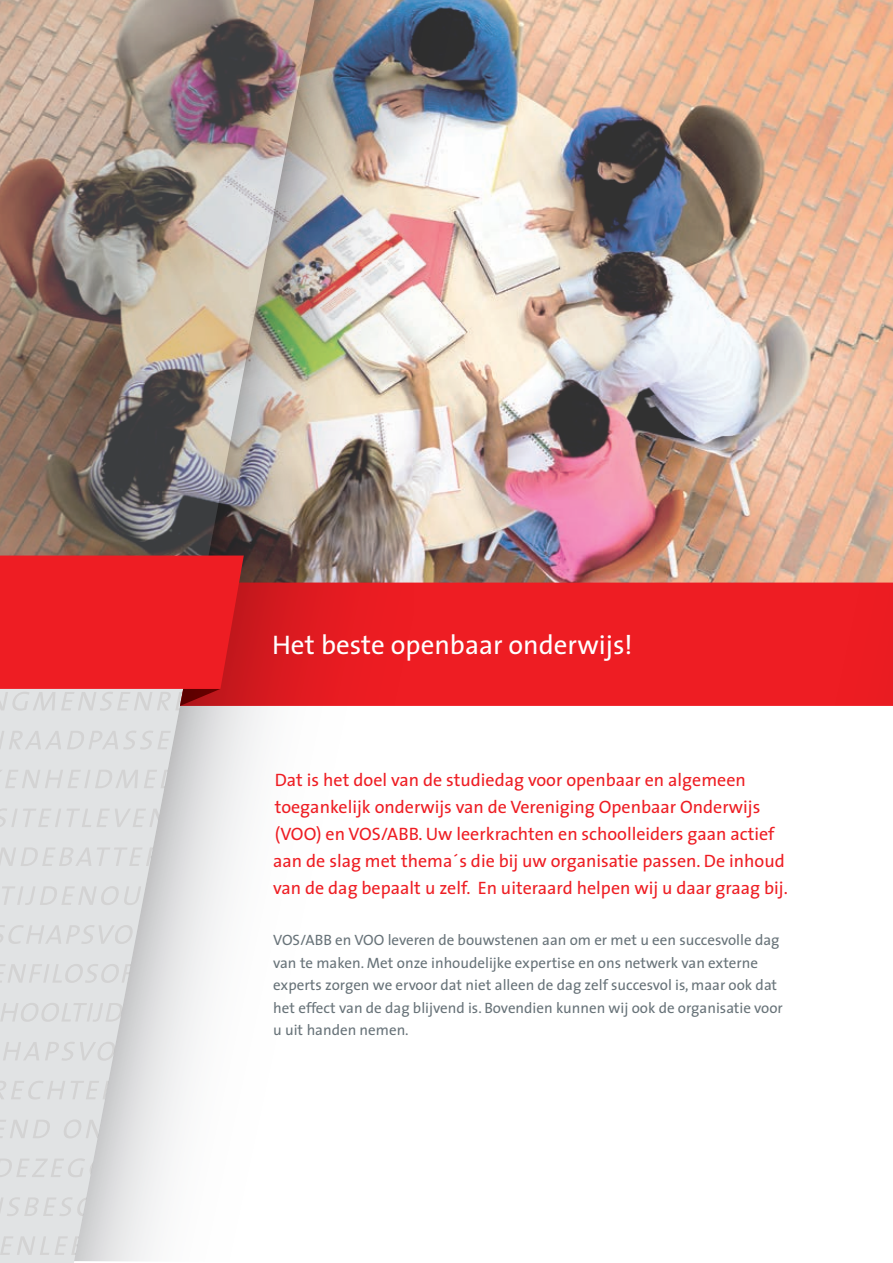
<style>
.page{position:relative;width:893px;height:1263px;background:#fff}
.page>*{position:absolute;margin:0;border:0;box-sizing:border-box;transform-origin:0 0}
.t1{font:27px "The Sans";color:#fff}
.t2{font:18px/27px "The Sans";color:#ee1d23}
.t3{font:15px/22.5px "The Sans";color:#687379}
</style>
<div class="page">
<img style="left:549px;top:0;width:344px;height:583px">
<img style="left:345px;top:0;width:204px;height:583px">
<div style="left:413px;top:583px;width:405px;height:123px;background:#ee1d23"></div>
<div style="left:818px;top:583px;width:75px;height:123px;background:#ed1c22"></div>
<img style="left:0;top:0;width:345px;height:1263px">
<svg style="left:0;top:1158px;width:317px;height:19px"></svg>
<svg style="left:0;top:1080px;width:317px;height:19px"></svg>
<svg style="left:0;top:1003px;width:317px;height:19px"></svg>
<svg style="left:0;top:808px;width:317px;height:19px"></svg>
<svg style="left:0;top:730px;width:317px;height:20px"></svg>
<svg style="left:0;top:1236px;width:293px;height:19px"></svg>
<svg style="left:0;top:1197px;width:317px;height:19px"></svg>
<svg style="left:0;top:1119px;width:317px;height:19px"></svg>
<svg style="left:0;top:1042px;width:317px;height:19px"></svg>
<svg style="left:0;top:964px;width:317px;height:19px"></svg>
<svg style="left:0;top:925px;width:317px;height:19px"></svg>
<svg style="left:0;top:886px;width:317px;height:19px"></svg>
<svg style="left:0;top:847px;width:317px;height:19px"></svg>
<svg style="left:0;top:769px;width:317px;height:19px"></svg>
<svg style="left:0;top:555px;width:413px;height:156px;background:#de3236"></svg>
<h1 class="t1" style="left:272px;top:623px;width:362px">Het beste openbaar onderwijs!</h1>
<p class="t2" style="left:273px;top:766px;width:516px">Dat is het doel van de studiedag voor openbaar en algemeen toegankelijk onderwijs van de Vereniging Openbaar Onderwijs (VOO) en VOS/ABB. Uw leerkrachten en schoolleiders gaan actief aan de slag met thema´s die bij uw organisatie passen. De inhoud van de dag bepaalt u zelf. En uiteraard helpen wij u daar graag bij.</p>
<p class="t3" style="left:273px;top:928px;width:511px">VOS/ABB en VOO leveren de bouwstenen aan om er met u een succesvolle dag van te maken. Met onze inhoudelijke expertise en ons netwerk van externe experts zorgen we ervoor dat niet alleen de dag zelf succesvol is, maar ook dat het effect van de dag blijvend is. Bovendien kunnen wij ook de organisatie voor u uit handen nemen.</p>
</div>
